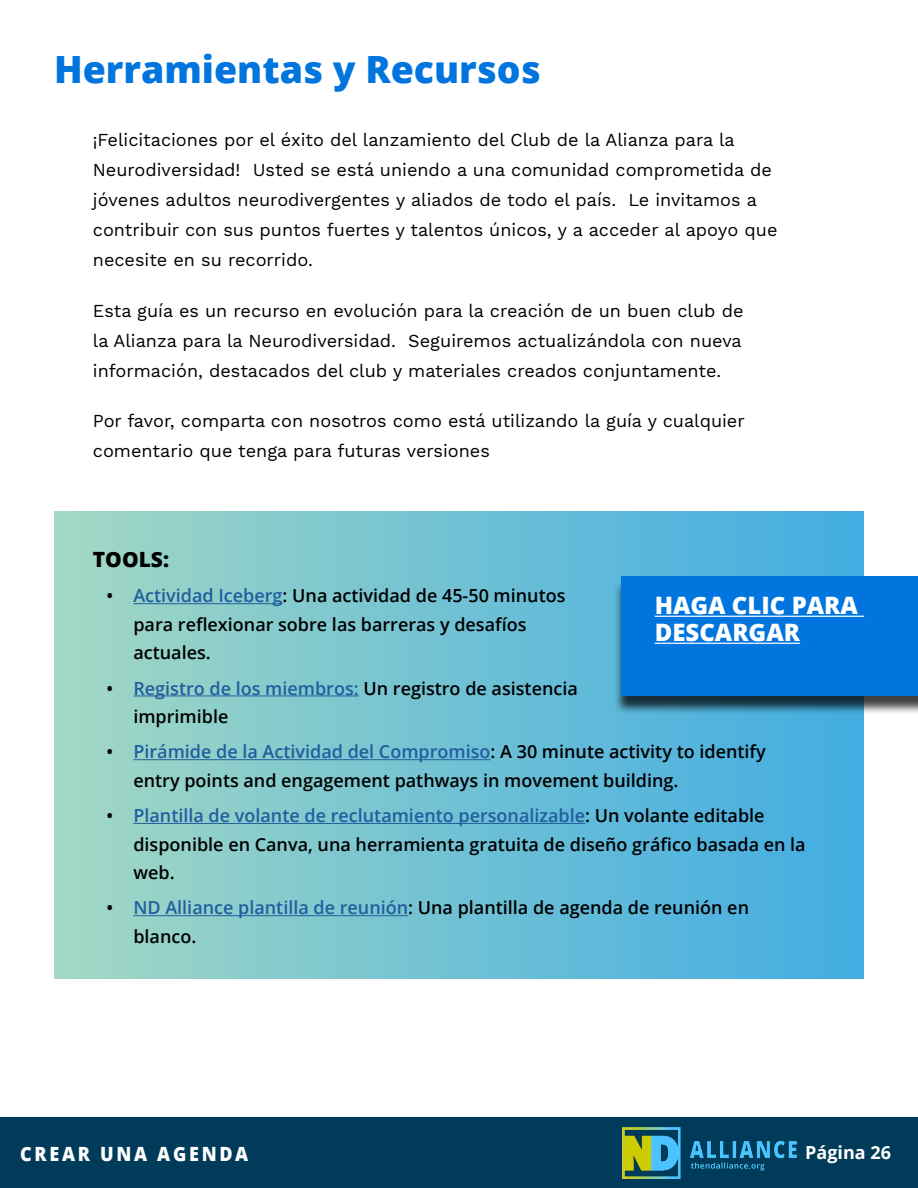
<style>
.page{position:relative;width:918px;height:1188px;background:#fff}
.page>*{position:absolute;margin:0;border:0;box-sizing:border-box;transform-origin:0 0}
.t1{font:800 37.5px "Open Sans";color:#0075de}
.t2{font:800 24px/27px "Open Sans";color:#fff}
.t3{font:800 21px "Open Sans";color:#000}
.t4{font:800 19.65px "Open Sans";letter-spacing:.28em;color:#fff;scale:.92 1}
.t5{font:800 19.65px "Open Sans";letter-spacing:.15em;color:#fff;scale:.92 1}
.t6{font:18px/30px "Work Sans";color:#000}
.t7{font:600 18px/28.5px "Open Sans";color:#000}
.t8{font:700 18px "Open Sans";color:#fff}
.s1{color:#215e9e}
</style>
<div class="page">
<div style="left:0;top:1117px;width:918px;height:71px;background:#003c5a"></div>
<img style="left:622px;top:1127px;width:175px;height:51px">
<div style="left:54px;top:512px;width:810px;height:466px;background:linear-gradient(to right,#a2d7c4,#40abe3)"></div>
<div style="left:613px;top:579px;width:305px;height:136px;background:#000;opacity:.75"></div>
<div style="left:621px;top:577px;width:297px;height:119px;background:#0075de"></div>
<hr style="left:655px;top:616px;width:209px;height:1px;background:#fff">
<hr style="left:655px;top:643px;width:145px;height:1px;background:#fff">
<hr style="left:133px;top:603px;width:150px;height:1px;background:#215e9e">
<hr style="left:133px;top:695px;width:226px;height:1px;background:#215e9e">
<hr style="left:133px;top:759px;width:358px;height:1px;background:#215e9e">
<hr style="left:133px;top:823px;width:452px;height:1px;background:#215e9e">
<hr style="left:133px;top:915px;width:275px;height:1px;background:#215e9e">
<h1 class="t1" style="left:54px;top:41px;width:488px">Herramientas y Recursos</h1>
<p class="t6" style="left:93px;top:126px;width:686px">¡Felicitaciones por el éxito del lanzamiento del Club de la Alianza para la Neurodiversidad! Usted se está uniendo a una comunidad comprometida de jóvenes adultos neurodivergentes y aliados de todo el país. Le invitamos a contribuir con sus puntos fuertes y talentos únicos, y a acceder al apoyo que necesite en su recorrido.</p>
<p class="t6" style="left:93px;top:296px;width:652px;text-align:justify">Esta guía es un recurso en evolución para la creación de un buen club de la Alianza para la Neurodiversidad. Seguiremos actualizándola con nueva información, destacados del club y materiales creados conjuntamente.</p>
<p class="t6" style="left:93px;top:407px;width:653px">Por favor, comparta con nosotros como está utilizando la guía y cualquier comentario que tenga para futuras versiones</p>
<p class="t3" style="left:93px;top:543px;width:78px">TOOLS:</p>
<p class="t7" style="left:133px;top:581px;width:434px;text-indent:-27px">• <span class="s1">Actividad Iceberg</span>: Una actividad de 45-50 minutos para reflexionar sobre las barreras y desafíos actuales.</p>
<p class="t7" style="left:133px;top:673px;width:446px;text-indent:-27px">• <span class="s1">Registro de los miembros:</span> Un registro de asistencia imprimible</p>
<p class="t7" style="left:133px;top:737px;width:634px;text-indent:-27px">• <span class="s1">Pirámide de la Actividad del Compromiso</span>: A 30 minute activity to identify entry points and engagement pathways in movement building.</p>
<p class="t7" style="left:133px;top:801px;width:674px;text-indent:-27px">• <span class="s1">Plantilla de volante de reclutamiento personalizable</span>: Un volante editable disponible en Canva, una herramienta gratuita de diseño gráfico basada en la web.</p>
<p class="t7" style="left:133px;top:893px;width:617px;text-indent:-27px">• <span class="s1">ND Alliance plantilla de reunión</span>: Una plantilla de agenda de reunión en blanco.</p>
<h2 class="t2" style="left:655px;top:591px;width:205px">HAGA CLIC PARA<br>DESCARGAR</h2>
<p class="t5" style="left:20px;top:1139px;width:249px">CREAR UNA AGENDA</p>
<p class="t8" style="left:805px;top:1139px;width:87px">Página 26</p>
<p class="t8" style="left:811px;top:1140px;width:70px">Page 18</p>
<p class="t4" style="left:20px;top:1139px;width:263px">RECRUIT MEMBERS</p>
</div>
